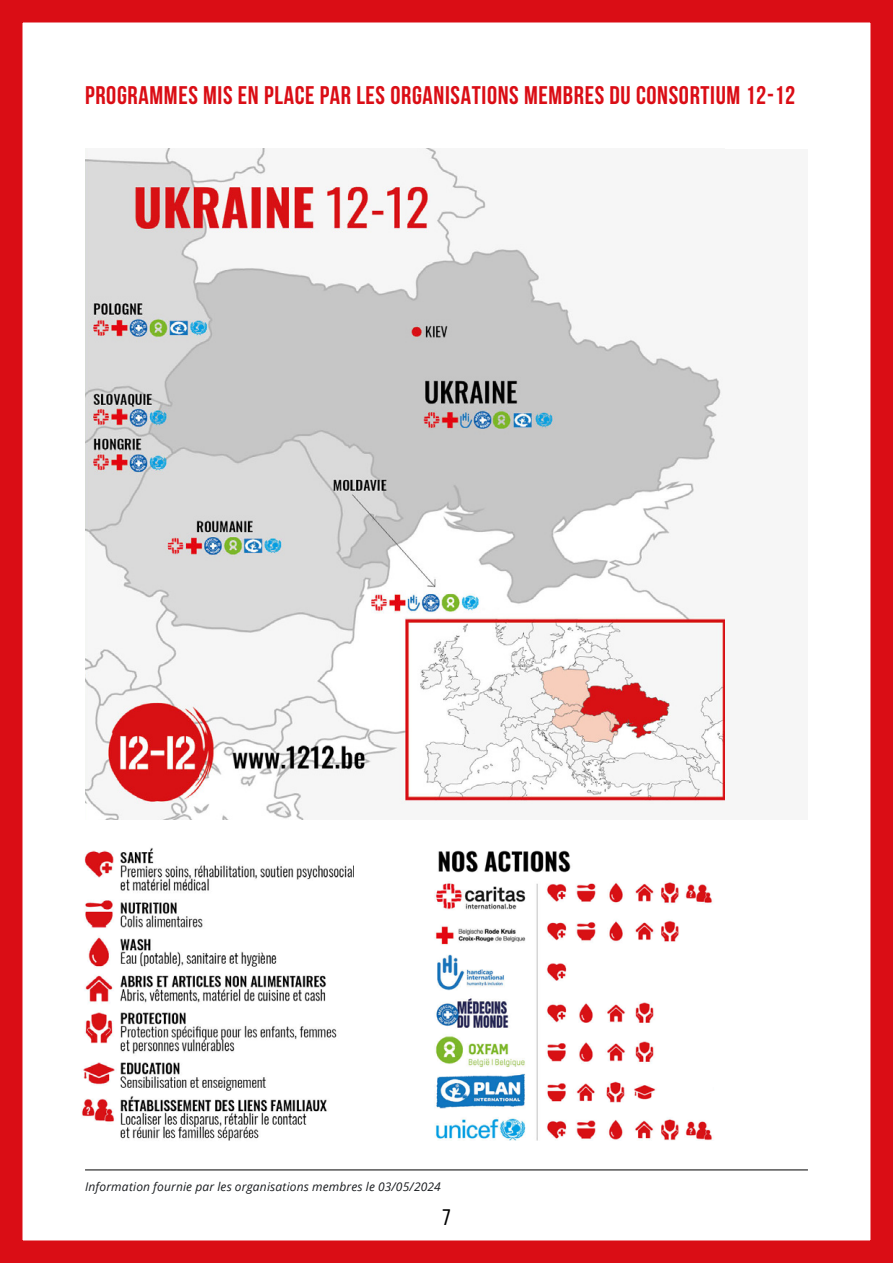
<style>
.page{position:relative;width:893px;height:1263px;background:#fff}
.page>*{position:absolute;margin:0;border:0;box-sizing:border-box;transform-origin:0 0}
.t1{font:700 25.5px "Bebas Neue";letter-spacing:.025em;color:#da0d15}
.t2{font:22.5px "Bebas Neue";color:#000}
.t3{font:italic 12px "Open Sans";letter-spacing:.015em;color:#191c1f}
</style>
<div class="page">
<div style="left:0;top:0;width:893px;height:1263px;border:22px solid #da0d15"></div>
<div style="left:85px;top:149px;width:723px;height:670px;background:#f6f6f6"></div>
<img style="left:81px;top:847px;width:273px;height:294px">
<img style="left:434px;top:850px;width:279px;height:291px">
<hr style="left:85px;top:1170px;width:723px;height:1px;background:#000">
<img style="left:85px;top:149px;width:640px;height:670px">
<p class="t1" style="left:85px;top:81px;width:712px">PROGRAMMES MIS EN PLACE PAR LES ORGANISATIONS MEMBRES DU CONSORTIUM 12-12</p>
<p class="t3" style="left:85px;top:1179px;width:357px">Information fournie par les organisations membres le 03/05/2024</p>
<p class="t2" style="left:442px;top:1204px;width:10px">7</p>
</div>
